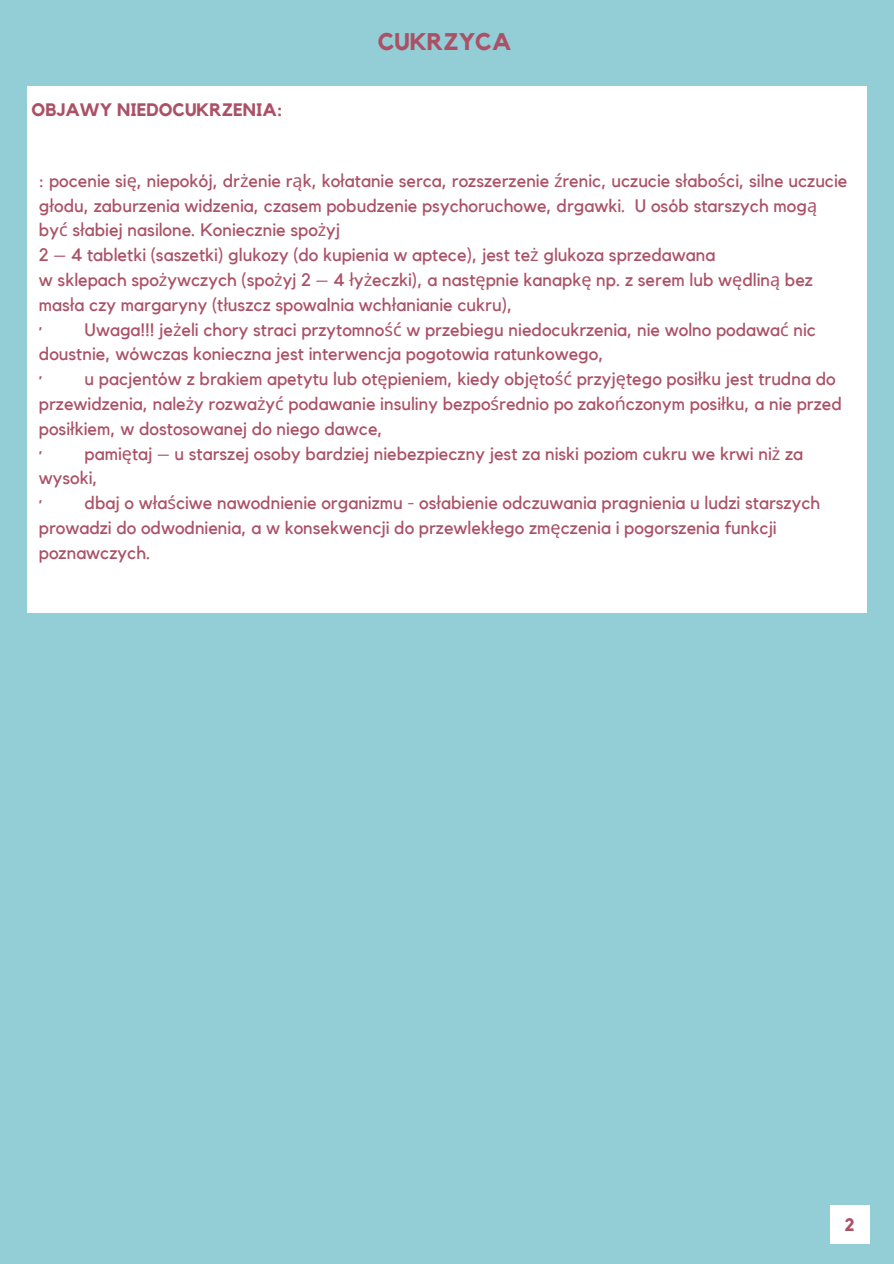
<style>
.page{position:relative;width:894px;height:1264px;background:#fff}
.page>*{position:absolute;margin:0;border:0;box-sizing:border-box;transform-origin:0 0}
.t1{font:700 24px "Kollektif";color:#ab5166}
.t2{font:18px/24.8px "Kollektif";color:#ab5166}
.t3{font:700 18px "Kollektif";color:#ab5166}
.s1{font-family:"Noto Sans"}
</style>
<div class="page">
<div style="left:0;top:0;width:893px;height:1263px;background:#93cdd5"></div>
<div style="left:28px;top:87px;width:838px;height:525px;background:#fff"></div>
<div style="left:829px;top:1205px;width:40px;height:39px;background:#fff"></div>
<p class="t3" style="left:32px;top:102px;width:252px">OBJAWY NIEDOCUKRZENIA:</p>
<h1 class="t1" style="left:377px;top:31px;width:135px">CUKRZYCA</h1>
<p class="t2" style="left:39px;top:169px;width:809px">: pocenie si<span class="s1">ę</span>, niepokój, dr<span class="s1">ż</span>enie r<span class="s1">ą</span>k, ko<span class="s1">ł</span>atanie serca, rozszerzenie <span class="s1">ź</span>renic, uczucie s<span class="s1">ł</span>abo<span class="s1">ś</span>ci, silne uczucie g<span class="s1">ł</span>odu, zaburzenia widzenia, czasem pobudzenie psychoruchowe, drgawki. U osób starszych mog<span class="s1">ą </span>by<span class="s1">ć</span> s<span class="s1">ł</span>abiej nasilone. Koniecznie spo<span class="s1">ż</span>yj<br>2 – 4 tabletki (saszetki) glukozy (do kupienia w aptece), jest te<span class="s1">ż</span> glukoza sprzedawana<br>w sklepach spo<span class="s1">ż</span>ywczych (spo<span class="s1">ż</span>yj 2 – 4 <span class="s1">ł</span>y<span class="s1">ż</span>eczki), a nast<span class="s1">ę</span>pnie kanapk<span class="s1">ę</span> np. z serem lub w<span class="s1">ę</span>dlin<span class="s1">ą</span> bez mas<span class="s1">ł</span>a czy margaryny (t<span class="s1">ł</span>uszcz spowalnia wch<span class="s1">ł</span>anianie cukru),<br>· Uwaga!!! je<span class="s1">ż</span>eli chory straci przytomno<span class="s1">ść</span> w przebiegu niedocukrzenia, nie wolno podawa<span class="s1">ć</span> nic doustnie, wówczas konieczna jest interwencja pogotowia ratunkowego,<br>· u pacjentów z brakiem apetytu lub ot<span class="s1">ę</span>pieniem, kiedy obj<span class="s1">ę</span>to<span class="s1">ść</span> przyj<span class="s1">ę</span>tego posi<span class="s1">ł</span>ku jest trudna do przewidzenia, nale<span class="s1">ż</span>y rozwa<span class="s1">ż</span>y<span class="s1">ć</span> podawanie insuliny bezpo<span class="s1">ś</span>rednio po zako<span class="s1">ń</span>czonym posi<span class="s1">ł</span>ku, a nie przed posi<span class="s1">ł</span>kiem, w dostosowanej do niego dawce,<br>· pami<span class="s1">ę</span>taj – u starszej osoby bardziej niebezpieczny jest za niski poziom cukru we krwi ni<span class="s1">ż</span> za wysoki,<br>· dbaj o w<span class="s1">ł</span>a<span class="s1">ś</span>ciwe nawodnienie organizmu - os<span class="s1">ł</span>abienie odczuwania pragnienia u ludzi starszych prowadzi do odwodnienia, a w konsekwencji do przewlek<span class="s1">ł</span>ego zm<span class="s1">ę</span>czenia i pogorszenia funkcji poznawczych.</p>
<p class="t3" style="left:844px;top:1216px;width:12px">2</p>
</div>
